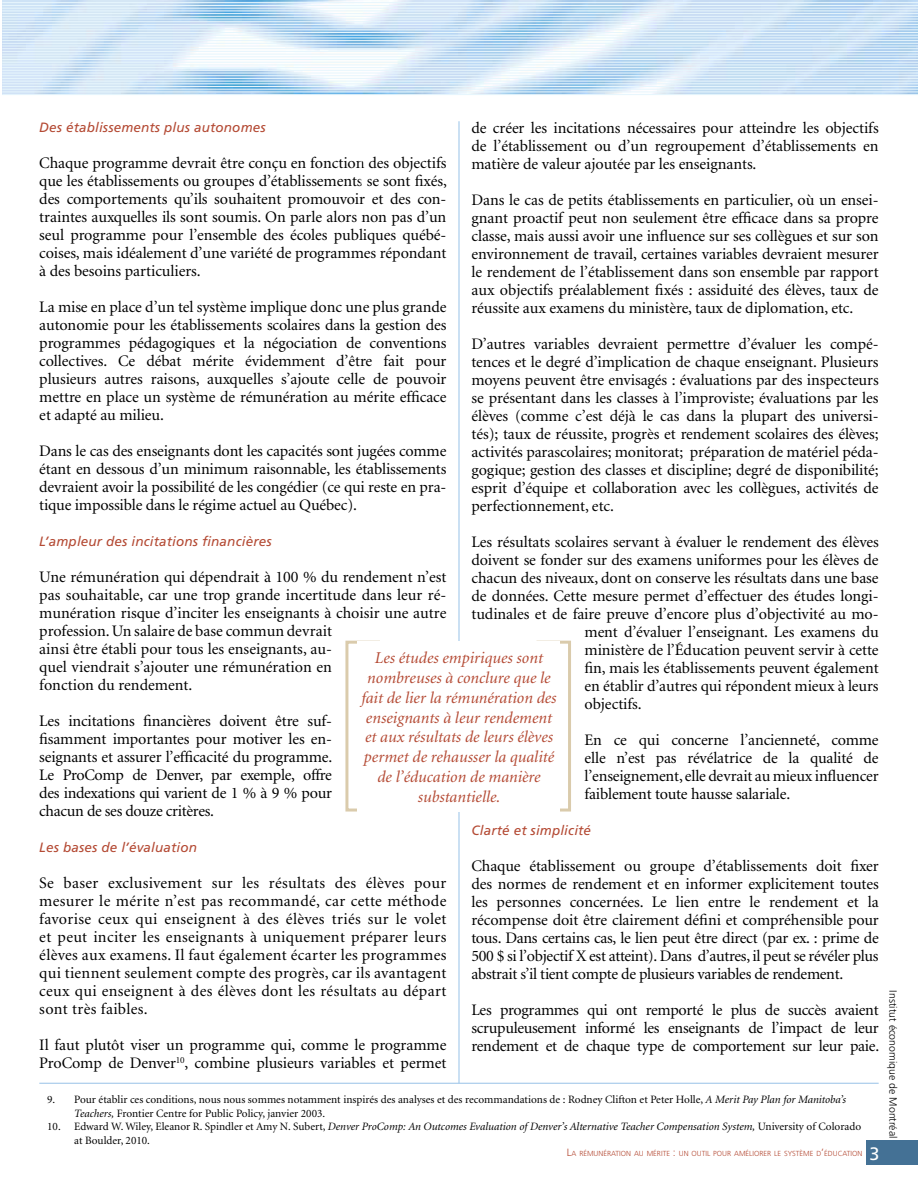
<style>
.page{position:relative;width:918px;height:1188px;background:#fff}
.page>*{position:absolute;margin:0;border:0;box-sizing:border-box;transform-origin:0 0}
.t1{font:18px "Frutiger";color:#fff}
.t2{font:italic 16.5px/19.8px "Minion";color:#b44a34;text-align:center}
.t3{font:16.05px/18px "Minion";letter-spacing:-.005em;color:#000;text-align:justify}
.t4{font:italic 13.5px "Frutiger";letter-spacing:.01em;color:#b44a34}
.t5{font:11.25px/13.5px "Minion";color:#000}
.t6{font:300 10.5px "Frutiger";color:#000}
.t7{font:300 7.35px "Frutiger";color:#b44a34}
.s1{font-style:italic}
.s2{font-size:10.5px}
</style>
<div class="page">
<div style="left:867px;top:1141px;width:51px;height:24px;background:#447195"></div>
<img style="left:2px;top:0;width:916px;height:94px">
<hr style="left:2px;top:5px;width:916px;height:1px;background:#e7f6fd">
<hr style="left:2px;top:2px;width:916px;height:1px;background:#e7f6fd">
<hr style="left:2px;top:8px;width:916px;height:1px;background:#e7f6fd">
<hr style="left:2px;top:11px;width:916px;height:1px;background:#e7f6fd">
<hr style="left:2px;top:13px;width:916px;height:1px;background:#e7f6fd">
<hr style="left:2px;top:16px;width:916px;height:1px;background:#e7f6fd">
<hr style="left:2px;top:19px;width:916px;height:1px;background:#e7f6fd">
<hr style="left:2px;top:21px;width:916px;height:1px;background:#e7f6fd">
<hr style="left:2px;top:24px;width:916px;height:1px;background:#e7f6fd">
<hr style="left:2px;top:27px;width:916px;height:1px;background:#e7f6fd">
<hr style="left:2px;top:30px;width:916px;height:1px;background:#e7f6fd">
<hr style="left:2px;top:32px;width:916px;height:1px;background:#e7f6fd">
<hr style="left:2px;top:35px;width:916px;height:1px;background:#e7f6fd">
<hr style="left:2px;top:38px;width:916px;height:1px;background:#e7f6fd">
<hr style="left:2px;top:40px;width:916px;height:1px;background:#e7f6fd">
<hr style="left:2px;top:43px;width:916px;height:1px;background:#e7f6fd">
<hr style="left:2px;top:46px;width:916px;height:1px;background:#e7f6fd">
<hr style="left:2px;top:48px;width:916px;height:1px;background:#e7f6fd">
<hr style="left:2px;top:51px;width:916px;height:1px;background:#e7f6fd">
<hr style="left:2px;top:54px;width:916px;height:1px;background:#e7f6fd">
<hr style="left:2px;top:57px;width:916px;height:1px;background:#e7f6fd">
<hr style="left:2px;top:59px;width:916px;height:1px;background:#e7f6fd">
<hr style="left:2px;top:62px;width:916px;height:1px;background:#e7f6fd">
<hr style="left:2px;top:65px;width:916px;height:1px;background:#e7f6fd">
<hr style="left:2px;top:67px;width:916px;height:1px;background:#e7f6fd">
<hr style="left:2px;top:70px;width:916px;height:1px;background:#e7f6fd">
<hr style="left:2px;top:73px;width:916px;height:1px;background:#e7f6fd">
<hr style="left:2px;top:75px;width:916px;height:1px;background:#e7f6fd">
<hr style="left:2px;top:78px;width:916px;height:1px;background:#e7f6fd">
<hr style="left:2px;top:81px;width:916px;height:1px;background:#e7f6fd">
<hr style="left:2px;top:84px;width:916px;height:1px;background:#e7f6fd">
<hr style="left:2px;top:86px;width:916px;height:1px;background:#e7f6fd">
<hr style="left:2px;top:89px;width:916px;height:1px;background:#e7f6fd">
<hr style="left:2px;top:92px;width:916px;height:1px;background:#e7f6fd">
<hr style="left:2px;top:94px;width:916px;height:1px;background:#e7f6fd">
<hr style="left:459px;top:121px;width:1px;height:962px;background:#98c2e8">
<div style="left:345px;top:641px;width:36px;height:171px;border:3px solid #dacbac"></div>
<div style="left:535px;top:641px;width:36px;height:171px;border:3px solid #dacbac"></div>
<div style="left:357px;top:641px;width:203px;height:171px;background:#fff"></div>
<hr style="left:39px;top:1083px;width:840px;height:1px;background:#98c2e8">
<p class="t3" style="left:472px;top:120px;width:409px">de créer les incitations nécessaires pour atteindre les objectifs de l’établissement ou d’un regroupement d’établissements en matière de valeur ajoutée par les enseignants.</p>
<p class="t3" style="left:472px;top:192px;width:409px">Dans le cas de petits établissements en particulier, où un ensei&shy;gnant proactif peut non seulement être efficace dans sa propre classe, mais aussi avoir une influence sur ses collègues et sur son environnement de travail, certaines variables devraient mesurer le rendement de l’établissement dans son ensemble par rapport aux objectifs préalablement fixés : assiduité des élèves, taux de réussite aux examens du ministère, taux de diplomation, etc.</p>
<p class="t3" style="left:472px;top:336px;width:409px">D’autres variables devraient permettre d’évaluer les compé&shy;tences et le degré d’implication de chaque enseignant. Plusieurs moyens peuvent être envisagés : évaluations par des inspecteurs se présentant dans les classes à l’improviste; évaluations par les élèves (comme c’est déjà le cas dans la plupart des universi&shy;tés); taux de réussite, progrès et rendement scolaires des élèves; activités parascolaires; monitorat; préparation de matériel péda&shy;gogique; gestion des classes et discipline; degré de disponibilité; esprit d’équipe et collaboration avec les collègues, activités de perfectionnement, etc.</p>
<p class="t3" style="left:472px;top:534px;width:409px">Les résultats scolaires servant à évaluer le rendement des élèves</p>
<p class="t3" style="left:472px;top:552px;width:409px">doivent se fonder sur des examens uniformes pour les élèves de</p>
<p class="t3" style="left:472px;top:570px;width:409px">chacun des niveaux, dont on conserve les résultats dans une base</p>
<p class="t3" style="left:472px;top:588px;width:409px">de données. Cette mesure permet d’effectuer des études longi-</p>
<p class="t3" style="left:472px;top:606px;width:409px">tudinales et de faire preuve d’encore plus d’objectivité au mo-</p>
<p class="t3" style="left:585px;top:624px;width:296px">ment d’évaluer l’enseignant. Les examens du</p>
<p class="t3" style="left:585px;top:642px;width:296px">ministère de l’Éducation peuvent servir à cette</p>
<p class="t3" style="left:585px;top:660px;width:296px">fin, mais les établissements peuvent également</p>
<p class="t3" style="left:585px;top:678px;width:296px">en établir d’autres qui répondent mieux à leurs</p>
<p class="t3" style="left:585px;top:696px;width:59px">objectifs.</p>
<p class="t3" style="left:585px;top:732px;width:296px">En ce qui concerne l’ancienneté, comme elle n’est pas révélatrice de la qualité de l’enseignement, elle devrait au mieux influencer faiblement toute hausse salariale.</p>
<p class="t4" style="left:472px;top:823px;width:121px">Clarté et simplicité</p>
<p class="t3" style="left:472px;top:858px;width:409px">Chaque établissement ou groupe d’établissements doit fixer des normes de rendement et en informer explicitement toutes les personnes concernées. Le lien entre le rendement et la récompense doit être clairement défini et compréhensible pour tous. Dans certains cas, le lien peut être direct (par ex. : prime de 500 $ si l’objectif X est atteint). Dans d’autres, il peut se révéler plus abstrait s’il tient compte de plusieurs variables de rendement.</p>
<p class="t3" style="left:472px;top:1002px;width:409px">Les programmes qui ont remporté le plus de succès avaient scrupuleusement informé les enseignants de l’impact de leur rendement et de chaque type de comportement sur leur paie.</p>
<p class="t4" style="left:39px;top:120px;width:228px">Des établissements plus autonomes</p>
<p class="t3" style="left:39px;top:155px;width:409px">Chaque programme devrait être conçu en fonction des objectifs que les établissements ou groupes d’établissements se sont fixés, des comportements qu’ils souhaitent promouvoir et des con&shy;traintes auxquelles ils sont soumis. On parle alors non pas d’un seul programme pour l’ensemble des écoles publiques québé&shy;coises, mais idéalement d’une variété de programmes répondant à des besoins particuliers.</p>
<p class="t3" style="left:39px;top:299px;width:409px">La mise en place d’un tel système implique donc une plus grande autonomie pour les établissements scolaires dans la gestion des programmes pédagogiques et la négociation de conventions collectives. Ce débat mérite évidemment d’être fait pour plusieurs autres raisons, auxquelles s’ajoute celle de pouvoir mettre en place un système de rémunération au mérite efficace et adapté au milieu.</p>
<p class="t3" style="left:39px;top:442px;width:409px">Dans le cas des enseignants dont les capacités sont jugées comme étant en dessous d’un minimum raisonnable, les établissements devraient avoir la possibilité de les congédier (ce qui reste en pra&shy;tique impossible dans le régime actuel au Québec).</p>
<p class="t4" style="left:39px;top:534px;width:234px">L’ampleur des incitations financières</p>
<p class="t3" style="left:39px;top:569px;width:409px;text-align:left">Une rémunération qui dépendrait à 100 % du rendement n’est pas souhaitable, car une trop grande incertitude dans leur ré&shy;munération risque d’inciter les enseignants à choisir une autre profession. Un salaire de base commun devrait<br>ainsi être établi pour tous les enseignants, au-<br>quel viendrait s’ajouter une rémunération en<br>fonction du rendement.</p>
<p class="t3" style="left:39px;top:713px;width:295px">Les incitations financières doivent être suf&shy;fisamment importantes pour motiver les en&shy;seignants et assurer l’efficacité du programme.<br>Le ProComp de Denver, par exemple, offre des indexations qui varient de 1 % à 9 % pour chacun de ses douze critères.</p>
<p class="t4" style="left:39px;top:840px;width:159px">Les bases de l’évaluation</p>
<p class="t3" style="left:39px;top:875px;width:409px">Se baser exclusivement sur les résultats des élèves pour mesurer le mérite n’est pas recommandé, car cette méthode favorise ceux qui enseignent à des élèves triés sur le volet et peut inciter les enseignants à uniquement préparer leurs élèves aux examens. Il faut également écarter les programmes qui tiennent seulement compte des progrès, car ils avantagent ceux qui enseignent à des élèves dont les résultats au départ sont très faibles.</p>
<p class="t3" style="left:39px;top:1037px;width:409px">Il faut plutôt viser un programme qui, comme le programme<br>ProComp de Denver<sup>10</sup>, combine plusieurs variables et permet</p>
<p class="t2" style="left:361px;top:649px;width:197px">Les études empiriques sont nombreuses à conclure que le fait de lier la rémunération des enseignants à leur rendement et aux résultats de leurs élèves permet de rehausser la qualité de l’éducation de manière substantielle.</p>
<p class="t5" style="left:74px;top:1094px;width:773px;text-indent:-27px">9. Pour établir ces conditions, nous nous sommes notamment inspirés des analyses et des recommandations de : Rodney Clifton et Peter Holle, <span class="s1">A Merit Pay Plan for Manitoba’s<br>Teachers,</span> Frontier Centre for Public Policy, janvier 2003.</p>
<p class="t5" style="left:74px;top:1121px;width:788px;text-indent:-27px">10. Edward W. Wiley, Eleanor R. Spindler et Amy N. Subert, <span class="s1">Denver ProComp: An Outcomes Evaluation of Denver’s Alternative Teacher Compensation System,</span> University of Colorado at Boulder, 2010.</p>
<p class="t7" style="left:567px;top:1149px;width:297px"><span class="s2">L</span>A RÉMUNÉRATION AU MÉRITE <span class="s2">:</span> UN OUTIL POUR AMÉLIORER LE SYSTÈME D<span class="s2">’</span>ÉDUCATION</p>
<p class="t1" style="left:869px;top:1143px;width:12px">3</p>
<p class="t6" style="left:899px;top:990px;width:149px;rotate:90deg">Institut économique de Montréal</p>
</div>
